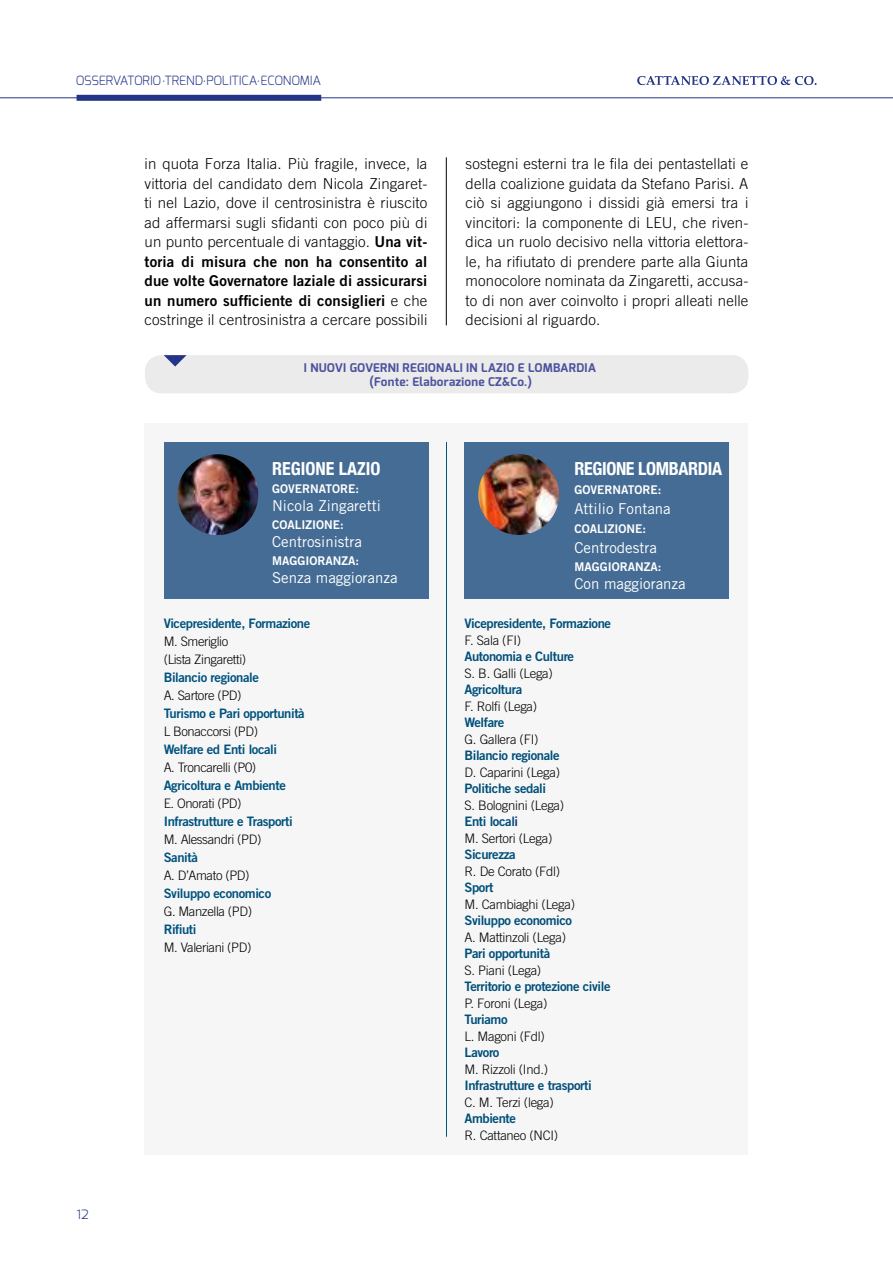
<style>
.page{position:relative;width:893px;height:1263px;background:#fff}
.page>*{position:absolute;margin:0;border:0;box-sizing:border-box;transform-origin:0 0}
.t1{font:700 condensed 18px "Helvetica Neue";letter-spacing:-.02em;color:#fff}
.t2{font:700 condensed 18px "Helvetica Neue";color:#fff}
.t3{font:300 15px/19.5px "Trade Gothic";letter-spacing:.01em;color:#000;text-align:justify}
.t4{font:15px/19.5px "Trade Gothic Bold Two";letter-spacing:.01em;color:#000;text-align:justify}
.t5{font:15px "Trade Gothic";color:#fff}
.t6{font:13.05px "Trade Gothic Bold Two";letter-spacing:-.03em;color:#00527e}
.t7{font:300 13.05px/18px "Trade Gothic";letter-spacing:-.02em;color:#000}
.t8{font:300 12.75px "Exo";letter-spacing:-.005em;color:#243588}
.t9{font:12px "Trade Gothic Bold Two";color:#fff}
.t10{font:700 12px/14.4px "Exo";letter-spacing:.02em;color:#4d539d;text-align:center}
.t11{font:12px "Minion Pro";color:#243588}
.s1{font-family:"Minion Pro";font-weight:400;font-size:12px}
.s2{font-family:"Trade Gothic Bold Two";font-weight:400}
.s3{font-family:"Trade Gothic";font-weight:300}
.s4{color:#243588}
</style>
<div class="page">
<hr style="left:0;top:98px;width:893px;height:1px;background:#243588">
<div style="left:77px;top:95px;width:244px;height:6px;background:#243588"></div>
<svg style="left:637px;top:76px;width:180px;height:9px"></svg>
<div style="left:145px;top:423px;width:603px;height:731px;background:#f6f6f6"></div>
<div style="left:164px;top:442px;width:264px;height:156px;background:#456c94"></div>
<div style="left:464px;top:442px;width:265px;height:156px;background:#456c94"></div>
<div style="left:145px;top:355px;width:603px;height:38px;background:#ebebeb;border-radius:16px"></div>
<svg style="left:164px;top:355px;width:23px;height:12px"></svg>
<img style="left:177px;top:454px;width:81px;height:81px;border-radius:40px">
<img style="left:478px;top:454px;width:81px;height:81px;border-radius:40px">
<hr style="left:446px;top:442px;width:1px;height:694px;background:#00527e">
<hr style="left:446px;top:157px;width:1px;height:168px;background:#000">
<p class="t8" style="left:76px;top:72px;width:247px">OSSERVATORIO <span class="s1">.</span>TREND POLITICA ECONOMIA</p>
<p class="t11" style="left:204px;top:73px;width:4px">.</p>
<p class="t11" style="left:257px;top:73px;width:4px">.</p>
<p class="t3" style="left:145px;top:154px;width:284px">in quota Forza Italia. Più fragile, invece, la vittoria del candidato dem Nicola Zingaret&shy;ti nel Lazio, dove il centrosinistra è riuscito ad affermarsi sugli sfidanti con poco più di un punto percentuale di vantaggio. <span class="s2">Una vit-</span></p>
<p class="t4" style="left:145px;top:251px;width:284px">toria di misura che non ha consentito al due volte Governatore laziale di assicurarsi un numero sufficiente di consiglieri <span class="s3">e che</span></p>
<p class="t3" style="left:145px;top:310px;width:284px">costringe il centrosinistra a cercare possibili</p>
<p class="t3" style="left:466px;top:154px;width:284px">sostegni esterni tra le fila dei pentastellati e della coalizione guidata da Stefano Parisi. A ciò si aggiungono i dissidi già emersi tra i vincitori: la componente di LEU, che riven&shy;dica un ruolo decisivo nella vittoria elettora&shy;le, ha rifiutato di prendere parte alla Giunta monocolore nominata da Zingaretti, accusa&shy;to di non aver coinvolto i propri alleati nelle decisioni al riguardo.</p>
<p class="t10" style="left:304px;top:360px;width:294px">I NUOVI GOVERNI REGIONALI IN LAZIO E LOMBARDIA (Fonte: Elaborazione CZ&amp;Co.)</p>
<p class="t8" style="left:77px;top:1206px;width:14px">12</p>
<p class="t2" style="left:272px;top:453px;width:110px">REGIONE LAZIO</p>
<p class="t9" style="left:272px;top:481px;width:89px">GOVERNATORE:</p>
<p class="t5" style="left:272px;top:496px;width:110px">Nicola Zingaretti</p>
<p class="t9" style="left:272px;top:517px;width:73px">COALIZIONE:</p>
<p class="t5" style="left:272px;top:532px;width:91px">Centrosinistra</p>
<p class="t9" style="left:272px;top:553px;width:89px">MAGGIORANZA:</p>
<p class="t5" style="left:272px;top:568px;width:127px">Senza maggioranza</p>
<p class="t6" style="left:164px;top:616px;width:148px">Vicepresidente, Formazione</p>
<p class="t7" style="left:164px;top:633px;width:84px">M. Smeriglio (Lista Zingaretti)</p>
<p class="t6" style="left:164px;top:670px;width:97px">Bilancio regionale</p>
<p class="t7" style="left:164px;top:687px;width:79px">A. Sartore (PD)</p>
<p class="t6" style="left:164px;top:706px;width:143px">Turismo e Pari opportunità</p>
<p class="t7" style="left:164px;top:723px;width:96px">L Bonaccorsi (PD)</p>
<p class="t6" style="left:164px;top:742px;width:115px">Welfare ed Enti locali</p>
<p class="t7" style="left:164px;top:759px;width:94px">A. Troncarelli (P0)</p>
<p class="t6" style="left:164px;top:778px;width:124px">Agricoltura e Ambiente</p>
<p class="t7" style="left:164px;top:795px;width:79px">E. Onorati (PD)</p>
<p class="t6" style="left:164px;top:814px;width:131px">Infrastrutture e Trasporti</p>
<p class="t7" style="left:164px;top:831px;width:99px">M. Alessandri (PD)</p>
<p class="t6" style="left:164px;top:850px;width:36px">Sanità</p>
<p class="t7" style="left:164px;top:867px;width:87px">A. D’Amato (PD)</p>
<p class="t6" style="left:164px;top:886px;width:109px">Sviluppo economico</p>
<p class="t7" style="left:164px;top:903px;width:90px">G. Manzella (PD)</p>
<p class="t6" style="left:164px;top:922px;width:34px">Rifiuti</p>
<p class="t7" style="left:164px;top:938px;width:89px">M. Valeriani (PD)</p>
<p class="t1" style="left:574px;top:453px;width:149px">REGIONE LOMBARDIA</p>
<p class="t9" style="left:574px;top:483px;width:89px">GOVERNATORE:</p>
<p class="t5" style="left:574px;top:499px;width:98px">Attilio Fontana</p>
<p class="t9" style="left:574px;top:522px;width:73px">COALIZIONE:</p>
<p class="t5" style="left:574px;top:538px;width:84px">Centrodestra</p>
<p class="t9" style="left:574px;top:559px;width:88px">MAGGIORANZA:</p>
<p class="t5" style="left:574px;top:574px;width:113px">Con maggioranza</p>
<p class="t6" style="left:464px;top:616px;width:148px">Vicepresidente, Formazione</p>
<p class="t7" style="left:464px;top:631px;width:58px">F. Sala (FI)</p>
<p class="t6" style="left:464px;top:649px;width:111px">Autonomia e Culture</p>
<p class="t7" style="left:464px;top:664px;width:90px">S. B. Galli (Lega)</p>
<p class="t6" style="left:464px;top:682px;width:59px">Agricoltura</p>
<p class="t7" style="left:464px;top:697px;width:74px">F. Rolfi (Lega)</p>
<p class="t6" style="left:464px;top:715px;width:41px">Welfare</p>
<p class="t7" style="left:464px;top:730px;width:75px">G. Gallera (FI)</p>
<p class="t6" style="left:464px;top:748px;width:97px">Bilancio regionale</p>
<p class="t7" style="left:464px;top:763px;width:97px">D. Caparini (Lega)</p>
<p class="t6" style="left:464px;top:781px;width:83px">Politiche sedali</p>
<p class="t7" style="left:464px;top:796px;width:101px">S. Bolognini (Lega)</p>
<p class="t6" style="left:464px;top:814px;width:55px">Enti local<span class="s4">i</span></p>
<p class="t7" style="left:464px;top:829px;width:89px">M. Sertori (Lega)</p>
<p class="t6" style="left:464px;top:847px;width:53px">Sicurezza</p>
<p class="t7" style="left:464px;top:862px;width:97px">R. De Corato (Fdl)</p>
<p class="t6" style="left:464px;top:880px;width:30px">Sport</p>
<p class="t7" style="left:464px;top:895px;width:112px">M. Cambiaghi (Lega)</p>
<p class="t6" style="left:464px;top:913px;width:109px">Sviluppo economico</p>
<p class="t7" style="left:464px;top:928px;width:103px">A. Mattinzoli (Lega)</p>
<p class="t6" style="left:464px;top:946px;width:87px">Pari opportunità</p>
<p class="t7" style="left:464px;top:961px;width:78px">S. Piani (Lega)</p>
<p class="t6" style="left:464px;top:979px;width:148px">Territorio e protezione civile</p>
<p class="t7" style="left:464px;top:994px;width:84px">P. Foroni (Lega)</p>
<p class="t6" style="left:464px;top:1012px;width:45px">Turiamo</p>
<p class="t7" style="left:464px;top:1027px;width:82px">L. Magoni (Fdl)</p>
<p class="t6" style="left:464px;top:1044px;width:37px">Lavoro</p>
<p class="t7" style="left:464px;top:1060px;width:85px">M. Rizzoli (Ind.)</p>
<p class="t6" style="left:464px;top:1077px;width:129px">Infrastrutture e trasporti</p>
<p class="t7" style="left:464px;top:1093px;width:91px">C. M. Terzi (lega)</p>
<p class="t6" style="left:464px;top:1110px;width:53px">Ambiente</p>
<p class="t7" style="left:464px;top:1126px;width:95px">R. Cattaneo (NCI)</p>
</div>
